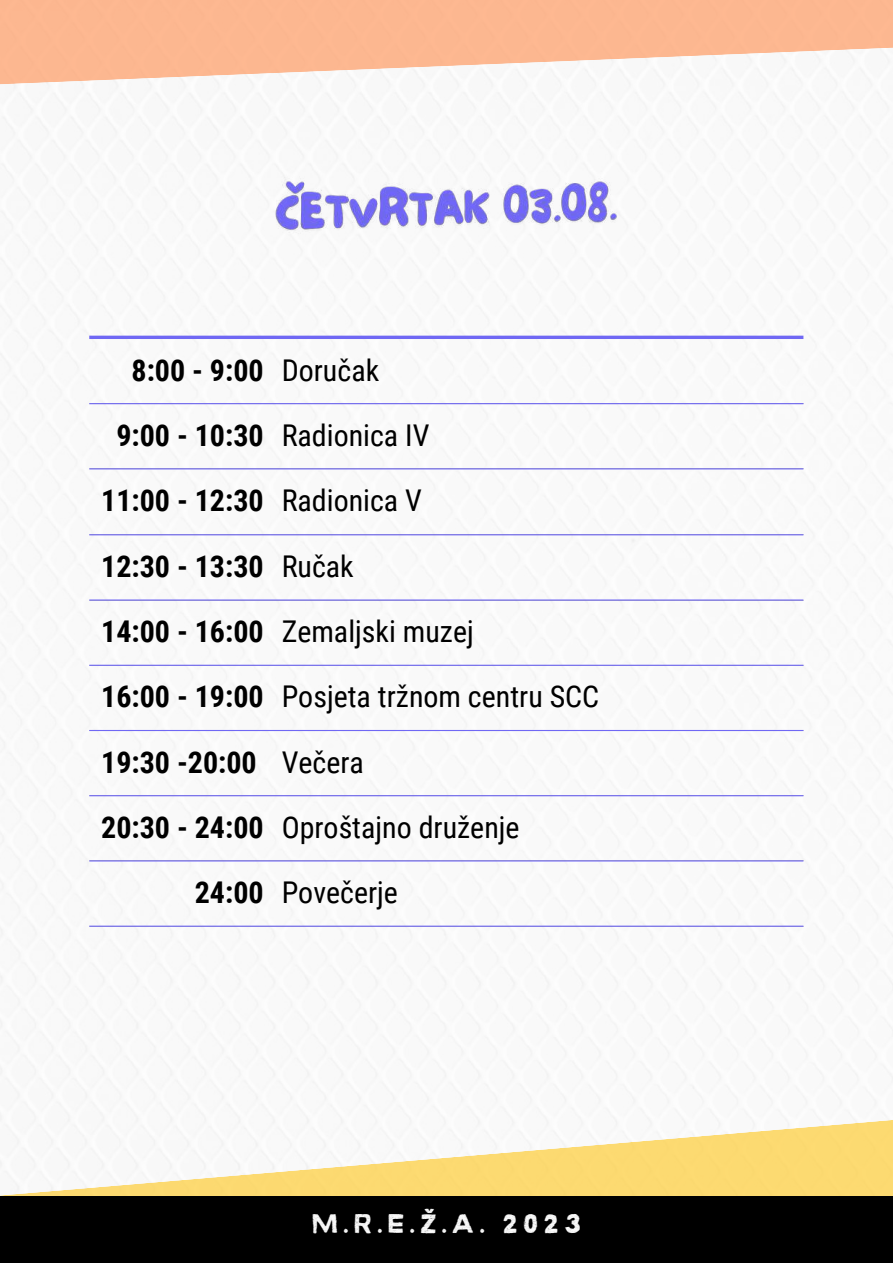
<style>
.page{position:relative;width:893px;height:1264px;background:#fff}
.page>*{position:absolute;margin:0;border:0;box-sizing:border-box;transform-origin:0 0}
.t1{font:30px "Roboto Condensed";color:#000}
.t2{font:700 30px "Roboto Condensed";color:#000}
.t3{font:27px "MACABRODANGER";color:#fcfcfc}
.s1{font-weight:400}
.s2{font-weight:700}
</style>
<div class="page">
<hr style="left:89px;top:403px;width:714px;height:1px;background:#7068f4">
<hr style="left:89px;top:468px;width:714px;height:1px;background:#7068f4">
<hr style="left:89px;top:534px;width:714px;height:1px;background:#7068f4">
<hr style="left:89px;top:599px;width:714px;height:1px;background:#7068f4">
<hr style="left:89px;top:664px;width:714px;height:2px;background:#7068f4">
<hr style="left:89px;top:730px;width:714px;height:1px;background:#7068f4">
<hr style="left:89px;top:795px;width:714px;height:1px;background:#7068f4">
<hr style="left:89px;top:860px;width:714px;height:1px;background:#7068f4">
<hr style="left:89px;top:925px;width:714px;height:1px;background:#7068f4">
<svg style="left:89px;top:335px;width:714px;height:4px;background:#867ff4"></svg>
<img style="left:271px;top:165px;width:351px;height:97px">
<svg style="left:0;top:0;width:892px;height:89px;fill:#fcb790"></svg>
<svg style="left:0;top:1113px;width:892px;height:83px;fill:#fbf6f6"></svg>
<div style="left:0;top:1196px;width:892px;height:66px;background:#000"></div>
<p class="t2" style="left:131px;top:353px;width:249px">8:00 - 9:00 <span class="s1">Doručak</span></p>
<p class="t1" style="left:116px;top:418px;width:314px"><span class="s2">9:00 - 10:30</span> Radionica IV</p>
<p class="t2" style="left:101px;top:483px;width:322px">11:00 - 12:30 <span class="s1">Radionica V</span></p>
<p class="t2" style="left:101px;top:549px;width:254px">12:30 - 13:30 <span class="s1">Ručak</span></p>
<p class="t1" style="left:101px;top:614px;width:374px"><span class="s2">14:00 - 16:00</span> Zemaljski muzej</p>
<p class="t1" style="left:101px;top:679px;width:499px"><span class="s2">16:00 - 19:00</span> Posjeta tržnom centru SCC</p>
<p class="t2" style="left:101px;top:744px;width:264px">19:30 -20:00 <span class="s1">Večera</span></p>
<p class="t1" style="left:101px;top:810px;width:420px"><span class="s2">20:30 - 24:00</span> Oproštajno druženje</p>
<p class="t1" style="left:195px;top:875px;width:205px"><span class="s2">24:00</span> Povečerje</p>
<p class="t3" style="left:311px;top:1212px;width:271px">M.R.E.Ž.A. 2023</p>
</div>
